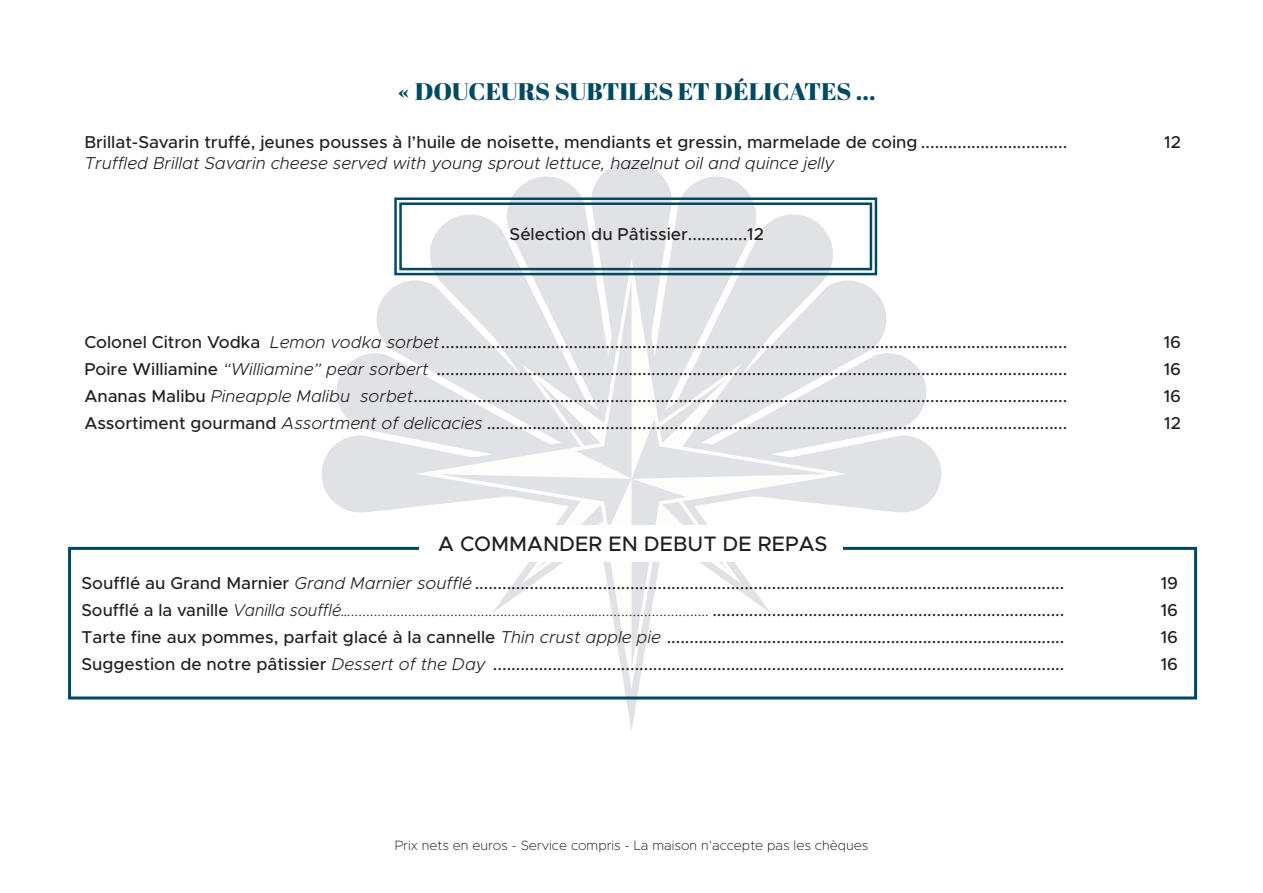
<style>
.page{position:relative;width:1263px;height:893px;background:#fff}
.page>*{position:absolute;margin:0;border:0;box-sizing:border-box;transform-origin:0 0}
.t1{font:24px "Abril Fatface";color:#004963;scale:1.04 1}
.t2{font:500 21px "Metropolis";color:#231f20}
.t3{font:500 17.25px "Metropolis";color:#231f20}
.t4{font:italic 300 17.25px "Metropolis";color:#231f20;scale:.94 1}
.t5{font:italic 300 17.25px "Metropolis";color:#231f20}
.t6{font:200 13.5px "Metropolis";color:#231f20}
.s1{font-weight:300;font-style:italic}
.s2{font-weight:500;font-style:normal}
</style>
<div class="page">
<div style="left:68px;top:547px;width:1129px;height:152px;border:3px solid #004963"></div>
<svg style="left:322px;top:161px;width:619px;height:518px"></svg>
<div style="left:399px;top:202px;width:473px;height:68px;border:2px solid #004963"></div>
<h1 class="t1" style="left:398px;top:75px;width:461px">« DOUCEURS SUBTILES ET DÉLICATES …</h1>
<p class="t3" style="left:84px;top:132px;width:984px">Brillat-Savarin truffé, jeunes pousses à l’huile de noisette, mendiants et gressin, marmelade de coing ................................</p>
<p class="t3" style="left:1164px;top:132px;width:18px">12</p>
<p class="t5" style="left:84px;top:153px;width:752px">Truffled Brillat Savarin cheese served with young sprout lettuce, hazelnut oil and quince jelly</p>
<p class="t3" style="left:510px;top:223px;width:256px">Sélection du Pâtissier.............12</p>
<p class="t3" style="left:84px;top:331px;width:984px">Colonel Citron Vodka <span class="s1">Lemon vodka sorbet</span>.........................................................................................................................................</p>
<p class="t3" style="left:1164px;top:331px;width:19px">16</p>
<p class="t3" style="left:84px;top:358px;width:984px">Poire Williamine <span class="s1">“Williamine” pear sorbert</span> ..........................................................................................................................................</p>
<p class="t3" style="left:1164px;top:358px;width:19px">16</p>
<p class="t3" style="left:84px;top:385px;width:984px">Ananas Malibu <span class="s1">Pineapple Malibu sorbet</span>...............................................................................................................................................</p>
<p class="t3" style="left:1164px;top:385px;width:19px">16</p>
<p class="t3" style="left:84px;top:412px;width:984px">Assortiment gourmand <span class="s1">Assortment of delicacies</span> ...............................................................................................................................</p>
<p class="t3" style="left:1164px;top:412px;width:18px">12</p>
<p class="t2" style="left:438px;top:530px;width:391px">A COMMANDER EN DEBUT DE REPAS</p>
<p class="t3" style="left:81px;top:572px;width:984px">Soufflé au Grand Marnier <span class="s1">Grand Marnier soufflé</span> .................................................................................................................................</p>
<p class="t3" style="left:1161px;top:572px;width:19px">19</p>
<p class="t4" style="left:81px;top:600px;width:1047px"><span class="s2">Soufflé a la vanille</span> Vanilla soufflé…..............................................................…............................. <span class="s2">.............................................................................</span></p>
<p class="t3" style="left:1161px;top:599px;width:19px">16</p>
<p class="t3" style="left:82px;top:626px;width:984px">Tarte fine aux pommes, parfait glacé à la cannelle <span class="s1">Thin crust apple pie</span> .......................................................................................</p>
<p class="t3" style="left:1161px;top:626px;width:19px">16</p>
<p class="t3" style="left:82px;top:653px;width:984px">Suggestion de notre pâtissier <span class="s1">Dessert of the Day</span> .............................................................................................................................</p>
<p class="t3" style="left:1161px;top:653px;width:19px">16</p>
<p class="t6" style="left:395px;top:837px;width:475px">Prix nets en euros - Service compris - La maison n’accepte pas les chèques</p>
</div>
